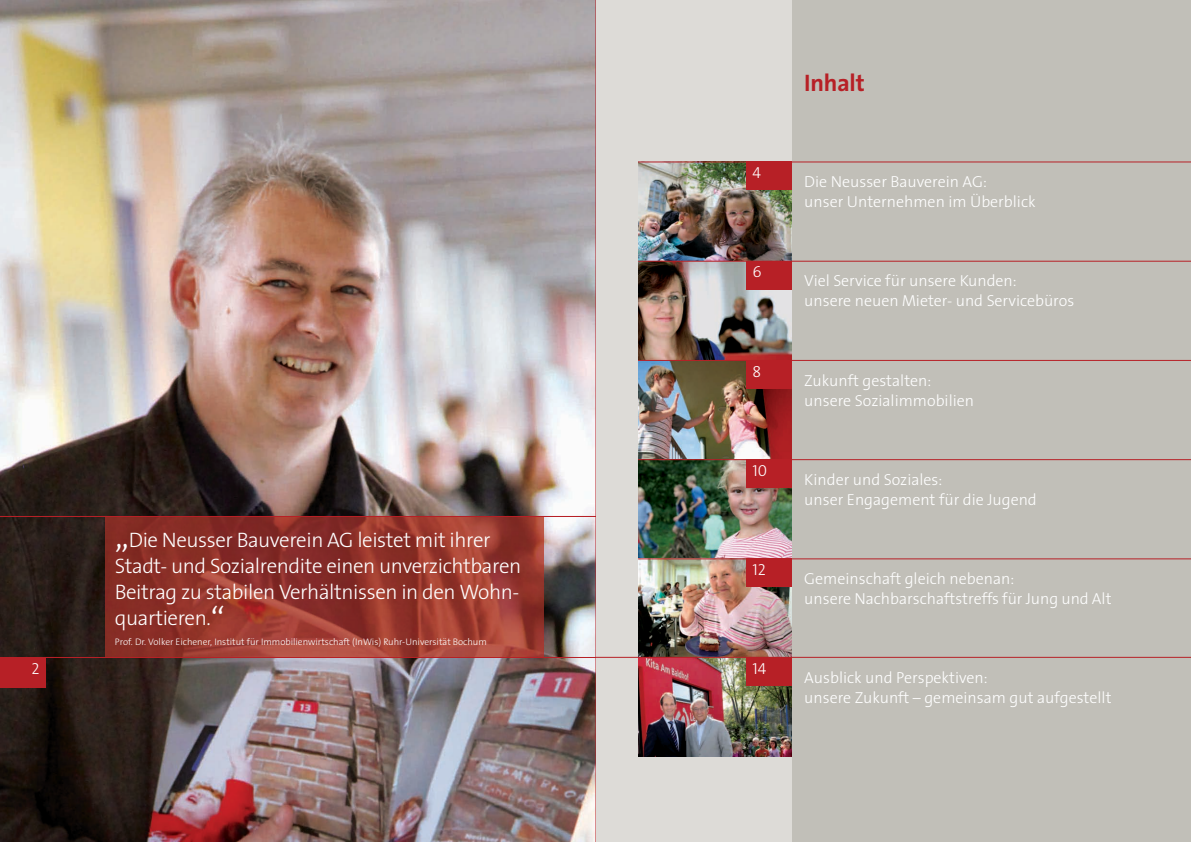
<style>
.page{position:relative;width:1191px;height:842px;background:#fff}
.page>*{position:absolute;margin:0;border:0;box-sizing:border-box;transform-origin:0 0}
.t1{font:700 24px "Thesis Sans";letter-spacing:-.005em;color:#b72026}
.t2{font:300 21px/26px "Thesis Sans";letter-spacing:-.02em;color:#fff}
.t3{font:300 16px/20px "Thesis Sans";color:#fff}
.t4{font:16px "Thesis Sans Light Caps";color:#fff}
.t5{font:300 9.5px "Thesis Sans";color:#fff}
.s1{font-size:37px}
</style>
<div class="page">
<div style="left:792px;top:0;width:399px;height:842px;background:#c1bfb8"></div>
<div style="left:595px;top:0;width:197px;height:842px;background:#dddbd7"></div>
<img style="left:0;top:0;width:595px;height:842px">
<hr style="left:0;top:516px;width:595px;height:1px;background:#b72026">
<hr style="left:0;top:657px;width:595px;height:1px;background:#b72026">
<img style="left:638px;top:163px;width:154px;height:98px">
<img style="left:638px;top:262px;width:154px;height:98px">
<img style="left:638px;top:361px;width:154px;height:98px">
<img style="left:638px;top:460px;width:154px;height:98px">
<img style="left:638px;top:559px;width:154px;height:98px">
<img style="left:638px;top:658px;width:154px;height:99px">
<hr style="left:638px;top:459px;width:553px;height:1px;background:#b72026">
<hr style="left:638px;top:558px;width:553px;height:1px;background:#b72026">
<hr style="left:595px;top:657px;width:596px;height:1px;background:#b72026">
<hr style="left:638px;top:360px;width:553px;height:1px;background:#b72026">
<hr style="left:638px;top:261px;width:553px;height:1px;background:#b72026">
<hr style="left:638px;top:162px;width:553px;height:1px;background:#b72026">
<img style="left:105px;top:517px;width:439px;height:140px">
<div style="left:0;top:658px;width:45px;height:29px;background:#b72026"></div>
<div style="left:746px;top:162px;width:46px;height:28px;background:#b72026"></div>
<div style="left:746px;top:261px;width:46px;height:28px;background:#b72026"></div>
<div style="left:746px;top:360px;width:46px;height:28px;background:#b72026"></div>
<div style="left:746px;top:459px;width:46px;height:29px;background:#b72026"></div>
<div style="left:746px;top:558px;width:46px;height:29px;background:#b72026"></div>
<div style="left:746px;top:658px;width:46px;height:28px;background:#b72026"></div>
<p class="t4" style="left:32px;top:660px;width:10px">2</p>
<h2 class="t2" style="left:115px;top:528px;width:408px"><span class="s1">„</span>Die Neusser Bauverein AG leistet mit ihrer Stadt- und Sozialrendite einen unverzichtbaren Beitrag zu stabilen Verhältnissen in den Wohn&shy;quartieren.<span class="s1">“</span></h2>
<p class="t5" style="left:115px;top:636px;width:373px">Prof. Dr. Volker Eichener, Institut für Immobilienwirtschaft (InWis) Ruhr-Universität Bochum</p>
<p class="t4" style="left:752px;top:164px;width:10px">4</p>
<p class="t4" style="left:752px;top:263px;width:11px">6</p>
<p class="t4" style="left:752px;top:363px;width:10px">8</p>
<p class="t4" style="left:752px;top:462px;width:16px">10</p>
<p class="t4" style="left:752px;top:561px;width:15px">12</p>
<p class="t4" style="left:752px;top:660px;width:15px">14</p>
<h1 class="t1" style="left:804px;top:69px;width:62px">Inhalt</h1>
<p class="t3" style="left:804px;top:173px;width:233px">Die Neusser Bauverein AG:<br>unser Unternehmen im Überblick</p>
<p class="t3" style="left:804px;top:272px;width:272px">Viel Service für unsere Kunden:<br>unsere neuen Mieter- und Servicebüros</p>
<p class="t3" style="left:804px;top:371px;width:171px">Zukunft gestalten: unsere Sozialimmobilien</p>
<p class="t3" style="left:804px;top:470px;width:234px">Kinder und Soziales:<br>unser Engagement für die Jugend</p>
<p class="t3" style="left:804px;top:569px;width:309px">Gemeinschaft gleich nebenan:<br>unsere Nachbarschaftstreffs für Jung und Alt</p>
<p class="t3" style="left:804px;top:669px;width:309px">Ausblick und Perspektiven:<br>unsere Zukunft – gemeinsam gut aufgestellt</p>
</div>
